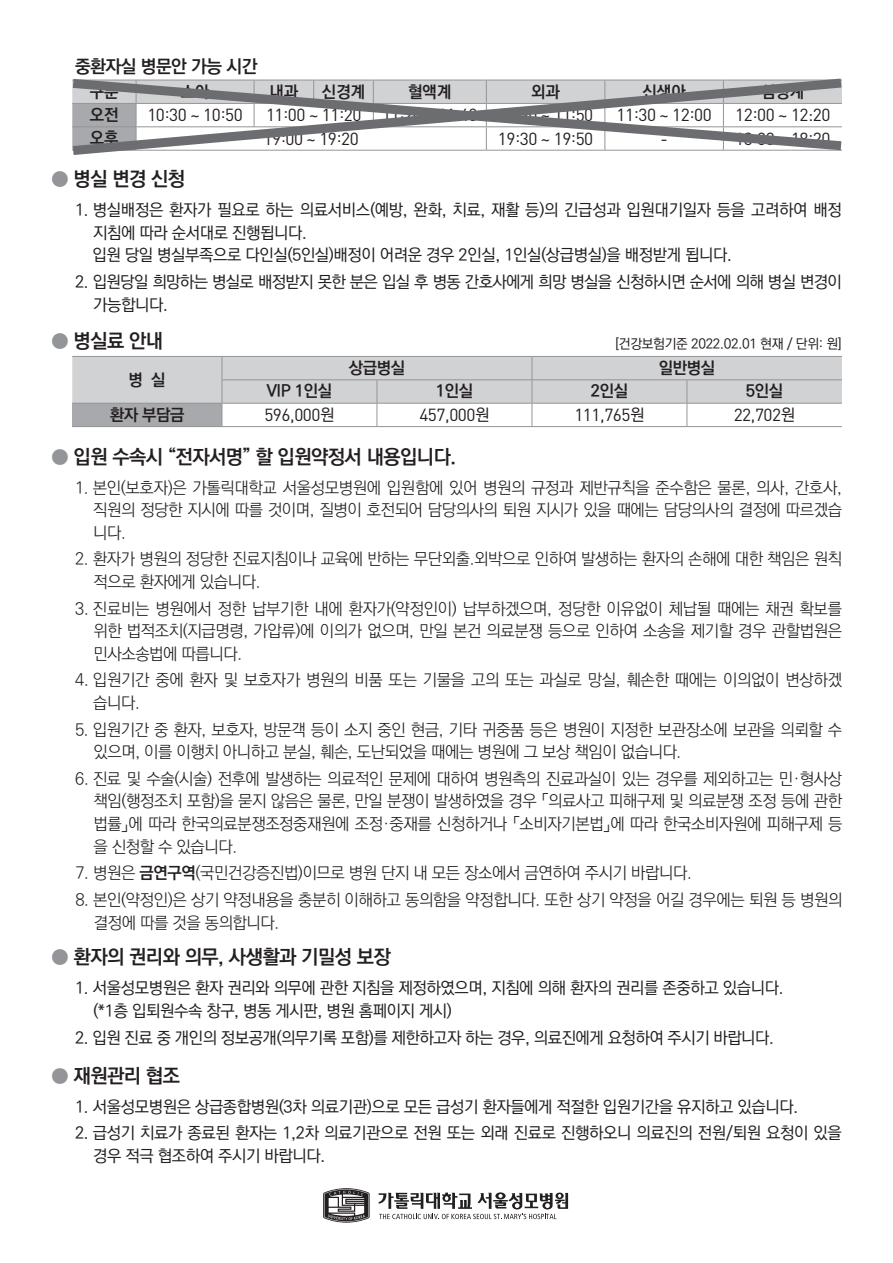
<style>
.page{position:relative;width:893px;height:1263px;background:#fff}
.page>*{position:absolute;margin:0;border:0;box-sizing:border-box;transform-origin:0 0}
.t1{font:700 19.8px "Ko Pub Dotum";letter-spacing:-.025em;color:#231f20}
.t2{font:700 18px "Ko Pub Dotum";letter-spacing:-.025em;color:#231f20}
.t3{font:17.4px "DIN Pro";letter-spacing:-.025em;color:#231f20}
.t4{font:300 16.5px/22.5px "Ko Pub Dotum";letter-spacing:-.025em;color:#231f20}
.t5{font:500 16.5px/22.5px "Ko Pub Dotum";letter-spacing:-.025em;color:#231f20}
.t6{font:700 16.5px "Ko Pub Dotum";letter-spacing:-.025em;color:#231f20}
.t7{font:500 13.5px "Ko Pub Dotum";letter-spacing:-.025em;color:#231f20}
.s1{color:#939598}
.s2{font-family:"Ko Pub Dotum";font-weight:500;font-size:16.5px}
.s3{font-weight:700}
</style>
<div class="page">
<svg style="left:72px;top:78px;width:770px;height:77px"></svg>
<svg style="left:323px;top:1188px;width:47px;height:34px"></svg>
<svg style="left:379px;top:1192px;width:189px;height:27px"></svg>
<svg style="left:72px;top:356px;width:770px;height:70px"></svg>
<hr style="left:72px;top:426px;width:150px;height:1px;background:#939598">
<hr style="left:222px;top:426px;width:155px;height:1px;background:#939598">
<hr style="left:377px;top:426px;width:155px;height:1px;background:#939598">
<hr style="left:532px;top:426px;width:155px;height:1px;background:#939598">
<hr style="left:687px;top:426px;width:155px;height:1px;background:#939598">
<p class="t2" style="left:75px;top:57px;width:184px">중환자실 병문안 가능 시간</p>
<p class="t6" style="left:90px;top:83px;width:30px">구분</p>
<p class="t6" style="left:181px;top:83px;width:30px">소아</p>
<p class="t6" style="left:269px;top:83px;width:30px">내과</p>
<p class="t6" style="left:322px;top:83px;width:45px">신경계</p>
<p class="t6" style="left:408px;top:83px;width:45px">혈액계</p>
<p class="t6" style="left:531px;top:83px;width:30px">외과</p>
<p class="t6" style="left:643px;top:83px;width:45px">신생아</p>
<p class="t6" style="left:761px;top:83px;width:45px">심장계</p>
<p class="t6" style="left:90px;top:107px;width:30px">오전</p>
<p class="t3" style="left:147px;top:103px;width:97px">10:30 ~ 10:50</p>
<p class="t3" style="left:266px;top:103px;width:329px">11:00 ~ 11:20 11:20 ~ 11:40 11:30 ~ 11:50</p>
<p class="t3" style="left:616px;top:103px;width:97px">11:30 ~ 12:00</p>
<p class="t3" style="left:735px;top:103px;width:97px">12:00 ~ 12:20</p>
<p class="t6" style="left:90px;top:130px;width:30px">오후</p>
<p class="t3" style="left:263px;top:127px;width:97px">19:00 ~ 19:20</p>
<p class="t3" style="left:498px;top:127px;width:97px">19:30 ~ 19:50</p>
<p class="t3" style="left:660px;top:127px;width:9px">-</p>
<p class="t3" style="left:735px;top:127px;width:97px">18:00 ~ 18:20</p>
<p class="t1" style="left:51px;top:169px;width:136px"><span class="s1">●</span> 병실 변경 신청</p>
<p class="t5" style="left:93px;top:199px;width:751px;text-indent:-18px">1. 병실배정은 환자가 필요로 하는 의료서비스(예방, 완화, 치료, 재활 등)의 긴급성과 입원대기일자 등을 고려하여 배정 지침에 따라 순서대로 진행됩니다.<br>입원 당일 병실부족으로 다인실(5인실)배정이 어려운 경우 2인실, 1인실(상급병실)을 배정받게 됩니다.</p>
<p class="t5" style="left:93px;top:271px;width:750px;text-indent:-18px">2. 입원당일 희망하는 병실로 배정받지 못한 분은 입실 후 병동 간호사에게 희망 병실을 신청하시면 순서에 의해 병실 변경이 가능합니다.</p>
<p class="t1" style="left:51px;top:331px;width:114px"><span class="s1">●</span> 병실료 안내</p>
<p class="t7" style="left:615px;top:337px;width:228px">[건강보험기준 2022.02.01 현재 / 단위: 원]</p>
<p class="t6" style="left:129px;top:371px;width:39px">병 실</p>
<p class="t6" style="left:349px;top:360px;width:58px">상급병실</p>
<p class="t6" style="left:659px;top:360px;width:58px">일반병실</p>
<p class="t6" style="left:267px;top:383px;width:67px">VIP 1인실</p>
<p class="t6" style="left:436px;top:383px;width:39px">1인실</p>
<p class="t6" style="left:591px;top:383px;width:39px">2인실</p>
<p class="t6" style="left:746px;top:383px;width:39px">5인실</p>
<p class="t6" style="left:110px;top:406px;width:76px">환자 부담금</p>
<p class="t3" style="left:264px;top:403px;width:72px">596,000<span class="s2">원</span></p>
<p class="t3" style="left:419px;top:403px;width:72px">457,000<span class="s2">원</span></p>
<p class="t3" style="left:574px;top:403px;width:72px">111,765<span class="s2">원</span></p>
<p class="t3" style="left:734px;top:403px;width:63px">22,702<span class="s2">원</span></p>
<p class="t1" style="left:51px;top:446px;width:407px"><span class="s1">●</span> 입원 수속시 “전자서명” 할 입원약정서 내용입니다.</p>
<p class="t4" style="left:93px;top:477px;width:750px;text-align:justify;text-indent:-18px">1. 본인(보호자)은 가톨릭대학교 서울성모병원에 입원함에 있어 병원의 규정과 제반규칙을 준수함은 물론, 의사, 간호사, 직원의 정당한 지시에 따를 것이며, 질병이 호전되어 담당의사의 퇴원 지시가 있을 때에는 담당의사의 결정에 따르겠습 니다.</p>
<p class="t4" style="left:93px;top:549px;width:750px;text-indent:-18px">2. 환자가 병원의 정당한 진료지침이나 교육에 반하는 무단외출.외박으로 인하여 발생하는 환자의 손해에 대한 책임은 원칙 적으로 환자에게 있습니다.</p>
<p class="t4" style="left:93px;top:598px;width:750px;text-align:justify;text-indent:-18px">3. 진료비는 병원에서 정한 납부기한 내에 환자가(약정인이) 납부하겠으며, 정당한 이유없이 체납될 때에는 채권 확보를 위한 법적조치(지급명령, 가압류)에 이의가 없으며, 만일 본건 의료분쟁 등으로 인하여 소송을 제기할 경우 관할법원은 민사소송법에 따릅니다.</p>
<p class="t4" style="left:93px;top:670px;width:750px;text-indent:-18px">4. 입원기간 중에 환자 및 보호자가 병원의 비품 또는 기물을 고의 또는 과실로 망실, 훼손한 때에는 이의없이 변상하겠 습니다.</p>
<p class="t4" style="left:93px;top:719px;width:750px;text-indent:-18px">5. 입원기간 중 환자, 보호자, 방문객 등이 소지 중인 현금, 기타 귀중품 등은 병원이 지정한 보관장소에 보관을 의뢰할 수 있으며, 이를 이행치 아니하고 분실, 훼손, 도난되었을 때에는 병원에 그 보상 책임이 없습니다.</p>
<p class="t4" style="left:94px;top:768px;width:750px;text-align:justify;text-indent:-18px">6. 진료 및 수술(시술) 전후에 발생하는 의료적인 문제에 대하여 병원측의 진료과실이 있는 경우를 제외하고는 민·형사상 책임(행정조치 포함)을 묻지 않음은 물론, 만일 분쟁이 발생하였을 경우 <span class="s3">「</span>의료사고 피해구제 및 의료분쟁 조정 등에 관한 법률<span class="s3">」</span>에 따라 한국의료분쟁조정중재원에 조정·중재를 신청하거나 <span class="s3">「</span>소비자기본법<span class="s3">」</span>에 따라 한국소비자원에 피해구제 등 을 신청할 수 있습니다.</p>
<p class="t4" style="left:75px;top:863px;width:618px">7. 병원은 <span class="s3">금연구역</span>(국민건강증진법)이므로 병원 단지 내 모든 장소에서 금연하여 주시기 바랍니다.</p>
<p class="t4" style="left:94px;top:889px;width:750px;text-indent:-18px">8. 본인(약정인)은 상기 약정내용을 충분히 이해하고 동의함을 약정합니다. 또한 상기 약정을 어길 경우에는 퇴원 등 병원의 결정에 따를 것을 동의합니다.</p>
<p class="t1" style="left:51px;top:947px;width:341px"><span class="s1">●</span> 환자의 권리와 의무, 사생활과 기밀성 보장</p>
<p class="t5" style="left:93px;top:977px;width:692px;text-indent:-18px">1. 서울성모병원은 환자 권리와 의무에 관한 지침을 제정하였으며, 지침에 의해 환자의 권리를 존중하고 있습니다. (*1층 입퇴원수속 창구, 병동 게시판, 병원 홈페이지 게시)</p>
<p class="t5" style="left:75px;top:1027px;width:700px">2. 입원 진료 중 개인의 정보공개(의무기록 포함)를 제한하고자 하는 경우, 의료진에게 요청하여 주시기 바랍니다.</p>
<p class="t1" style="left:51px;top:1065px;width:130px"><span class="s1">●</span> 재원관리 협조</p>
<p class="t5" style="left:75px;top:1096px;width:725px">1. 서울성모병원은 상급종합병원(3차 의료기관)으로 모든 급성기 환자들에게 적절한 입원기간을 유지하고 있습니다.</p>
<p class="t5" style="left:93px;top:1122px;width:750px;text-indent:-18px">2. 급성기 치료가 종료된 환자는 1,2차 의료기관으로 전원 또는 외래 진료로 진행하오니 의료진의 전원/퇴원 요청이 있을 경우 적극 협조하여 주시기 바랍니다.</p>
</div>
